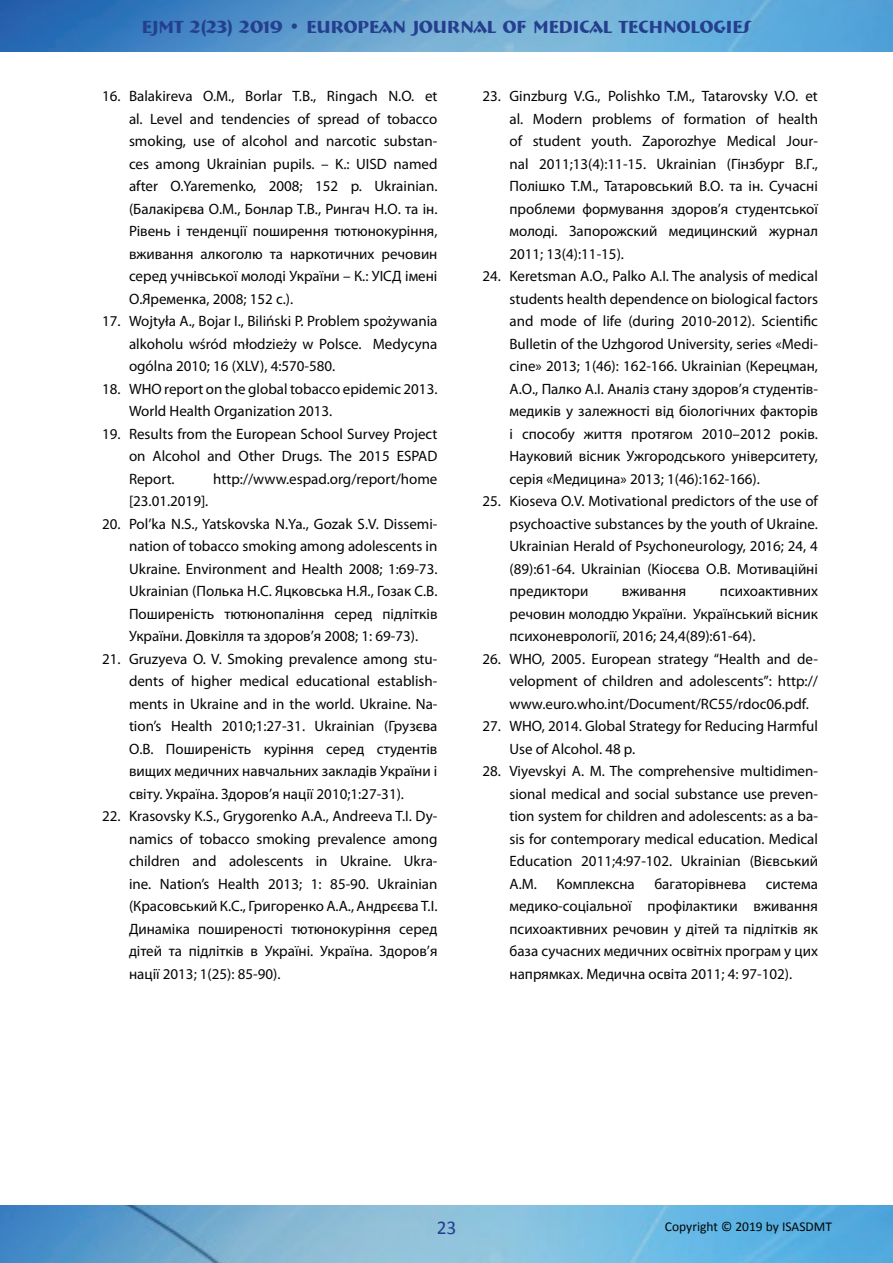
<style>
.page{position:relative;width:893px;height:1263px;background:#fff}
.page>*{position:absolute;margin:0;border:0;box-sizing:border-box;transform-origin:0 0}
.t1{font:19.5px "Calibri";color:#253f8e}
.t2{font:700 18px "Bremen BT";color:#253f8e}
.t3{font:15px/22.5px "Myriad Pro";color:#040503;text-align:justify}
.t4{font:13.5px "Calibri";color:#040503}
</style>
<div class="page">
<img style="left:0;top:0;width:893px;height:52px">
<img style="left:0;top:1205px;width:893px;height:58px">
<p class="t2" style="left:142px;top:15px;width:611px">EJMT 2(23) 2019 • EUROPEAN JOURNAL OF MEDICAL TECHNOLOGIES</p>
<p class="t3" style="left:129px;top:85px;width:310px;text-indent:-27px">16. Balakireva O.M., Borlar T.B., Ringach N.O. et al. Level and tendencies of spread of tobacco smoking, use of alcohol and narcotic substan&shy;ces among Ukrainian pupils. – K.: UISD named after O.Yaremenko, 2008; 152 p. Ukrainian. (Балакірєва О.М., Бонлар Т.В., Рингач Н.О. та ін.<br>Рівень і тенденції поширення тютюнокуріння, вживання алкоголю та наркотичних речовин серед учнівської молоді України – К.: УІСД імені О.Яременка, 2008; 152 с.).</p>
<p class="t3" style="left:129px;top:310px;width:310px;text-indent:-27px">17. Wojtyła A., Bojar I., Biliński P. Problem spożywania alkoholu wśród młodzieży w Polsce. Medycyna ogólna 2010; 16 (XLV), 4:570-580.</p>
<p class="t3" style="left:129px;top:377px;width:310px;text-indent:-27px">18. WHO report on the global tobacco epidemic 2013.<br>World Health Organization 2013.</p>
<p class="t3" style="left:129px;top:422px;width:310px;text-indent:-27px">19. Results from the European School Survey Project on Alcohol and Other Drugs. The 2015 ESPAD Report.</p>
<p class="t3" style="left:213px;top:467px;width:226px">http://www.espad.org/report/home</p>
<p class="t3" style="left:129px;top:490px;width:81px">[23.01.2019].</p>
<p class="t3" style="left:129px;top:512px;width:310px;text-indent:-27px">20. Pol’ka N.S., Yatskovska N.Ya., Gozak S.V. Dissemi&shy;nation of tobacco smoking among adolescents in Ukraine. Environment and Health 2008; 1:69-73.<br>Ukrainian (Полька Н.С. Яцковська Н.Я., Гозак С.В.<br>Поширеність тютюнопаління серед підлітків України. Довкілля та здоров’я 2008; 1: 69-73).</p>
<p class="t3" style="left:129px;top:647px;width:310px;text-indent:-27px">21. Gruzyeva O. V. Smoking prevalence among stu&shy;dents of higher medical educational establish&shy;ments in Ukraine and in the world. Ukraine. Na&shy;tion’s Health 2010;1:27-31. Ukrainian (Грузєва О.В. Поширеність куріння серед студентів вищих медичних навчальних закладів України і світу. Україна. Здоров’я нації 2010;1:27-31).</p>
<p class="t3" style="left:129px;top:805px;width:310px;text-indent:-27px">22. Krasovsky K.S., Grygorenko A.A., Andreeva T.I. Dy&shy;namics of tobacco smoking prevalence among children and adolescents in Ukraine. Ukra&shy;ine. Nation’s Health 2013; 1: 85-90. Ukrainian (Красовський К.С., Григоренко А.А., Андрєєва Т.І.<br>Динаміка поширеності тютюнокуріння серед дітей та підлітків в Україні. Україна. Здоров’я нації 2013; 1(25): 85-90).</p>
<p class="t3" style="left:509px;top:85px;width:310px;text-indent:-27px">23. Ginzburg V.G., Polishko T.M., Tatarovsky V.O. et al. Modern problems of formation of health of student youth. Zaporozhye Medical Jour&shy;nal 2011;13(4):11-15. Ukrainian (Гінзбург В.Г., Полішко Т.М., Татаровський В.О. та ін. Сучасні проблеми формування здоров’я студентської молоді. Запорожский медицинский журнал 2011; 13(4):11-15).</p>
<p class="t3" style="left:509px;top:265px;width:310px;text-indent:-27px">24. Keretsman A.O., Palko A.I. The analysis of medical students health dependence on biological factors and mode of life (during 2010-2012). Scientific Bulletin of the Uzhgorod University, series «Medi&shy;cine» 2013; 1(46): 162-166. Ukrainian (Керецман, А.О., Палко А.І. Аналіз стану здоров’я студентів&shy;медиків у залежності від біологічних факторів і способу життя протягом 2010–2012 років.<br>Науковий вісник Ужгородського університету, серія «Медицина» 2013; 1(46):162-166).</p>
<p class="t3" style="left:509px;top:490px;width:310px;text-indent:-27px">25. Kioseva O.V. Motivational predictors of the use of psychoactive substances by the youth of Ukraine.<br>Ukrainian Herald of Psychoneurology, 2016; 24, 4 (89):61-64. Ukrainian (Кіосєва О.В. Мотиваційні предиктори</p>
<p class="t3" style="left:509px;top:580px;width:310px;text-indent:210px">психоактивних речовин молоддю України. Український вісник психоневрології, 2016; 24,4(89):61-64).</p>
<p class="t3" style="left:509px;top:647px;width:310px;text-indent:-27px">26. WHO, 2005. European strategy “Health and de&shy;velopment of children and adolescents”: http:// www.euro.who.int/Document/RC55/rdoc06.pdf.</p>
<p class="t3" style="left:509px;top:715px;width:310px;text-indent:-27px">27. WHO, 2014. Global Strategy for Reducing Harmful<br>Use of Alcohol. 48 p.</p>
<p class="t3" style="left:509px;top:760px;width:310px;text-indent:-27px">28. Viyevskyi A. M. The comprehensive multidimen&shy;sional medical and social substance use preven&shy;tion system for children and adolescents: as a ba&shy;sis for contemporary medical education. Medical Education 2011;4:97-102. Ukrainian (Вієвський А.М.</p>
<p class="t3" style="left:622px;top:580px;width:66px">вживання</p>
<p class="t3" style="left:556px;top:872px;width:80px">Комплексна</p>
<p class="t3" style="left:654px;top:872px;width:93px">багаторівнева</p>
<p class="t3" style="left:509px;top:872px;width:310px;text-indent:256px">система медико-соціальної профілактики вживання психоактивних речовин у дітей та підлітків як база сучасних медичних освітніх програм у цих напрямках. Медична освіта 2011; 4: 97-102).</p>
<h1 class="t1" style="left:437px;top:1215px;width:21px">23</h1>
<p class="t4" style="left:665px;top:1218px;width:169px">Copyright © 2019 by ISASDMT</p>
</div>
